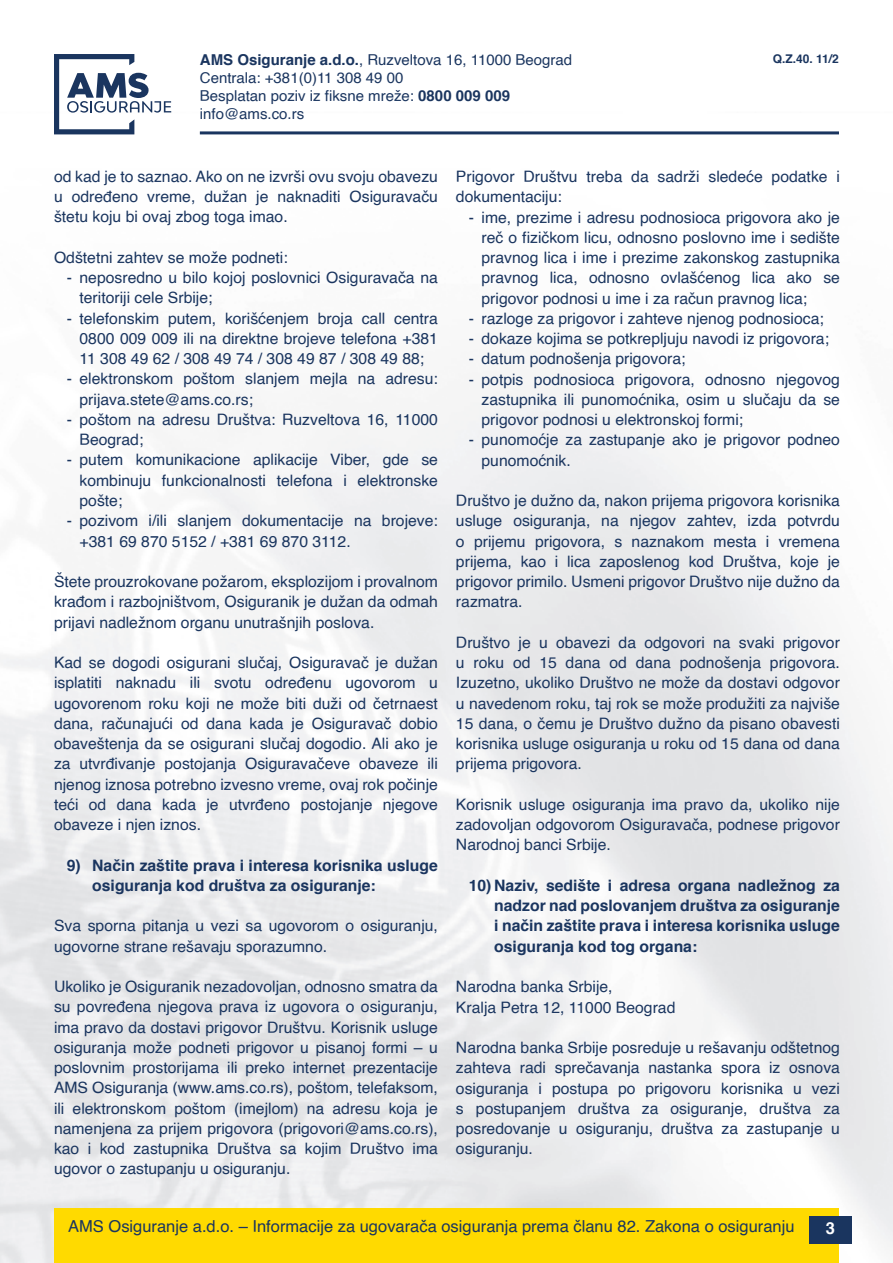
<style>
.page{position:relative;width:893px;height:1263px;background:#fff}
.page>*{position:absolute;margin:0;border:0;box-sizing:border-box;transform-origin:0 0}
.t1{font:16.5px "Helvetica";color:#1a355f}
.t2{font:700 16.5px "Helvetica";color:#fff}
.t3{font:15.75px/20.2px "Helvetica";color:#1a355f;text-align:justify}
.t4{font:700 15.75px/20.2px "Helvetica";color:#1a355f}
.t5{font:15px/18px "Helvetica";color:#1a355f}
.t6{font:700 12px "Helvetica";color:#1a355f}
.s1{font-weight:700}
</style>
<div class="page">
<img style="left:0;top:101px;width:893px;height:1162px">
<div style="left:54px;top:1209px;width:785px;height:54px;background:#ffda00"></div>
<div style="left:809px;top:1217px;width:42px;height:27px;background:#1a355f"></div>
<hr style="left:200px;top:131px;width:639px;height:3px;background:#1a355f">
<svg style="left:54px;top:54px;width:117px;height:80px"></svg>
<p class="t5" style="left:200px;top:51px;width:374px"><span class="s1">AMS Osiguranje a.d.o.</span>, Ruzveltova 16, 11000 Beograd</p>
<p class="t6" style="left:773px;top:49px;width:68px">Q.Z.40. 11/2</p>
<p class="t5" style="left:200px;top:69px;width:312px">Centrala: +381(0)11 308 49 00<br>Besplatan poziv iz fiksne mreže: <span class="s1">0800 009 009 </span>info@ams.co.rs</p>
<p class="t3" style="left:54px;top:167px;width:385px">od kad je to saznao. Ako on ne izvrši ovu svoju obavezu u određeno vreme, dužan je naknaditi Osiguravaču štetu koju bi ovaj zbog toga imao.</p>
<p class="t3" style="left:54px;top:248px;width:235px">Odštetni zahtev se može podneti:</p>
<p class="t3" style="left:80px;top:268px;width:360px;text-indent:-13px">- neposredno u bilo kojoj poslovnici Osiguravača na teritoriji cele Srbije;</p>
<p class="t3" style="left:80px;top:308px;width:360px;text-indent:-13px">- telefonskim putem, korišćenjem broja call centra 0800 009 009 ili na direktne brojeve telefona +381<br>11 308 49 62 / 308 49 74 / 308 49 87 / 308 49 88;</p>
<p class="t3" style="left:80px;top:369px;width:360px;text-indent:-13px">- elektronskom poštom slanjem mejla na adresu: prijava.stete@ams.co.rs;</p>
<p class="t3" style="left:80px;top:410px;width:360px;text-indent:-13px">- poštom na adresu Društva: Ruzveltova 16, 11000<br>Beograd;</p>
<p class="t3" style="left:80px;top:450px;width:360px;text-indent:-13px">- putem komunikacione aplikacije Viber, gde se kombinuju funkcionalnosti telefona i elektronske pošte;</p>
<p class="t3" style="left:80px;top:511px;width:360px;text-indent:-13px">- pozivom i/ili slanjem dokumentacije na brojeve: +381 69 870 5152 / +381 69 870 3112.</p>
<p class="t3" style="left:54px;top:572px;width:385px">Štete prouzrokovane požarom, eksplozijom i provalnom krađom i razbojništvom, Osiguranik je dužan da odmah prijavi nadležnom organu unutrašnjih poslova.</p>
<p class="t3" style="left:54px;top:653px;width:385px">Kad se dogodi osigurani slučaj, Osiguravač je dužan isplatiti naknadu ili svotu određenu ugovorom u ugovorenom roku koji ne može biti duži od četrnaest dana, računajući od dana kada je Osiguravač dobio obaveštenja da se osigurani slučaj dogodio. Ali ako je za utvrđivanje postojanja Osiguravačeve obaveze ili njenog iznosa potrebno izvesno vreme, ovaj rok počinje teći od dana kada je utvrđeno postojanje njegove obaveze i njen iznos.</p>
<p class="t4" style="left:92px;top:855px;width:347px;text-indent:-26px">9) Način zaštite prava i interesa korisnika usluge osiguranja kod društva za osiguranje:</p>
<p class="t3" style="left:54px;top:916px;width:385px">Sva sporna pitanja u vezi sa ugovorom o osiguranju, ugovorne strane rešavaju sporazumno.</p>
<p class="t3" style="left:54px;top:977px;width:385px">Ukoliko je Osiguranik nezadovolјan, odnosno smatra da su povređena njegova prava iz ugovora o osiguranju, ima pravo da dostavi prigovor Društvu. Korisnik usluge osiguranja može podneti prigovor u pisanoj formi – u poslovnim prostorijama ili preko internet prezentacije AMS Osiguranja (www.ams.co.rs), poštom, telefaksom, ili elektronskom poštom (imejlom) na adresu koja je namenjena za prijem prigovora (prigovori@ams.co.rs), kao i kod zastupnika Društva sa kojim Društvo ima ugovor o zastupanju u osiguranju.</p>
<p class="t3" style="left:456px;top:167px;width:385px">Prigovor Društvu treba da sadrži sledeće podatke i dokumentaciju:</p>
<p class="t3" style="left:481px;top:207px;width:360px;text-indent:-13px">- ime, prezime i adresu podnosioca prigovora ako je reč o fizičkom licu, odnosno poslovno ime i sedište pravnog lica i ime i prezime zakonskog zastupnika pravnog lica, odnosno ovlašćenog lica ako se prigovor podnosi u ime i za račun pravnog lica;</p>
<p class="t3" style="left:469px;top:309px;width:357px">- razloge za prigovor i zahteve njenog podnosioca;</p>
<p class="t3" style="left:469px;top:329px;width:362px">- dokaze kojima se potkreplјuju navodi iz prigovora;</p>
<p class="t3" style="left:469px;top:349px;width:218px">- datum podnošenja prigovora;</p>
<p class="t3" style="left:481px;top:369px;width:360px;text-indent:-13px">- potpis podnosioca prigovora, odnosno njegovog zastupnika ili punomoćnika, osim u slučaju da se prigovor podnosi u elektronskoj formi;</p>
<p class="t3" style="left:481px;top:430px;width:360px;text-indent:-13px">- punomoćje za zastupanje ako je prigovor podneo punomoćnik.</p>
<p class="t3" style="left:456px;top:491px;width:385px">Društvo je dužno da, nakon prijema prigovora korisnika usluge osiguranja, na njegov zahtev, izda potvrdu o prijemu prigovora, s naznakom mesta i vremena prijema, kao i lica zaposlenog kod Društva, koje je prigovor primilo. Usmeni prigovor Društvo nije dužno da razmatra.</p>
<p class="t3" style="left:456px;top:633px;width:385px">Društvo je u obavezi da odgovori na svaki prigovor u roku od 15 dana od dana podnošenja prigovora.<br>Izuzetno, ukoliko Društvo ne može da dostavi odgovor u navedenom roku, taj rok se može produžiti za najviše 15 dana, o čemu je Društvo dužno da pisano obavesti korisnika usluge osiguranja u roku od 15 dana od dana prijema prigovora.</p>
<p class="t3" style="left:456px;top:795px;width:385px">Korisnik usluge osiguranja ima pravo da, ukoliko nije zadovolјan odgovorom Osiguravača, podnese prigovor Narodnoj banci Srbije.</p>
<p class="t4" style="left:494px;top:875px;width:347px;text-align:justify;text-indent:-26px">10) Naziv, sedište i adresa organa nadležnog za nadzor nad poslovanjem društva za osiguranje i način zaštite prava i interesa korisnika usluge osiguranja kod tog organa:</p>
<p class="t3" style="left:456px;top:977px;width:221px">Narodna banka Srbije,<br>Kralјa Petra 12, 11000 Beograd</p>
<p class="t3" style="left:456px;top:1038px;width:385px">Narodna banka Srbije posreduje u rešavanju odštetnog zahteva radi sprečavanja nastanka spora iz osnova osiguranja i postupa po prigovoru korisnika u vezi s postupanjem društva za osiguranje, društva za posredovanje u osiguranju, društva za zastupanje u osiguranju.</p>
<p class="t1" style="left:68px;top:1214px;width:728px">AMS Osiguranje a.d.o. – Informacije za ugovarača osiguranja prema članu 82. Zakona o osiguranju</p>
<p class="t2" style="left:826px;top:1215px;width:11px">3</p>
</div>
